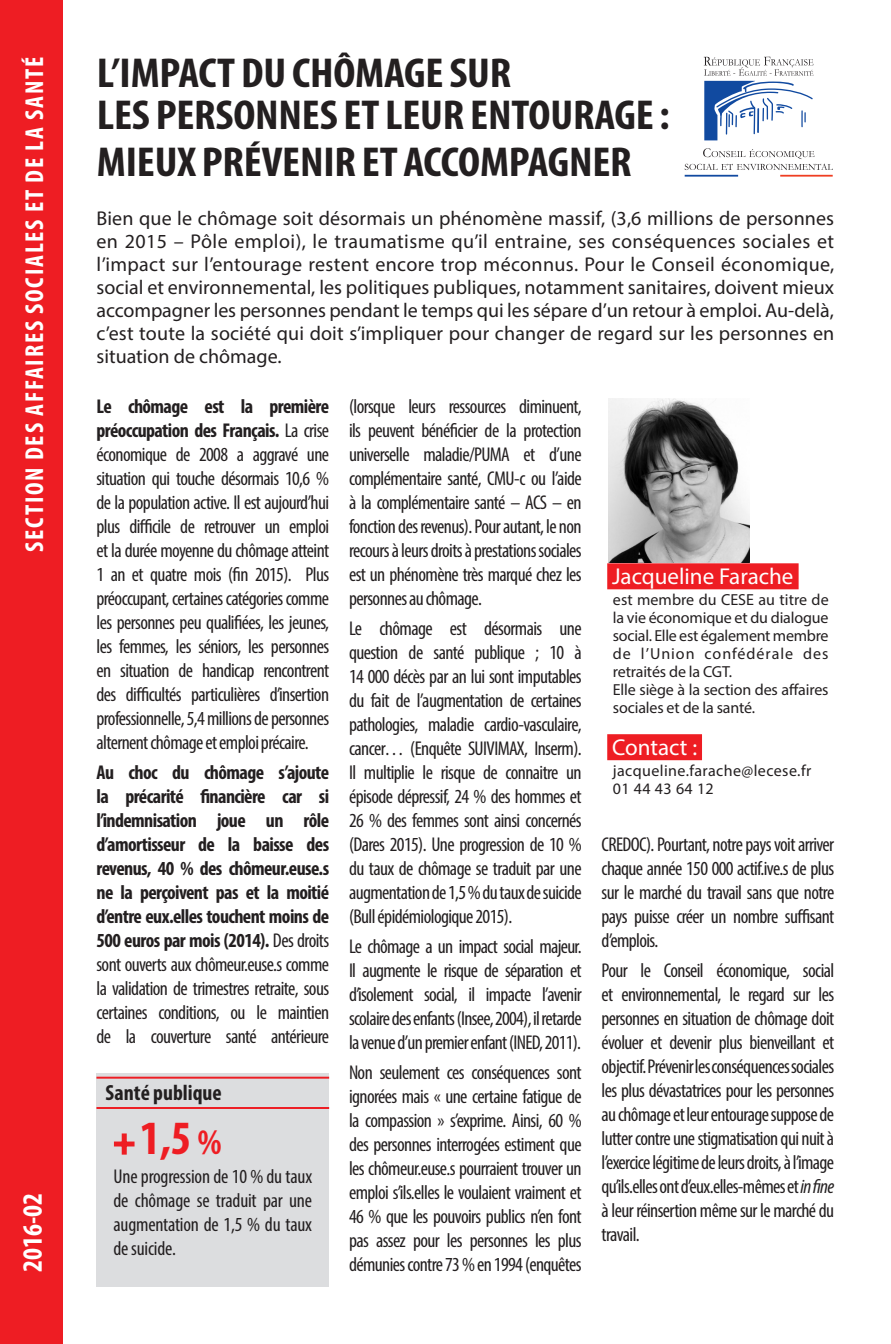
<style>
.page{position:relative;width:891px;height:1344px;background:#fff}
.page>*{position:absolute;margin:0;border:0;box-sizing:border-box;transform-origin:0 0}
.constat_alinéa_sans{font:700 condensed 48px "Myriad Pro";color:#ee1d23}
.Titre_sur_4_et_5_lig{font:700 condensed 42px/42px "Myriad Pro";letter-spacing:-.005em;color:#231f20;scale:1.09 1}
.t1{font:700 condensed 28px "Myriad Pro";color:#fff}
.denomination_section{font:700 condensed 26px "Myriad Pro";letter-spacing:.07em;color:#fff}
.rapporteur{font:23px "Myriad Pro";color:#fff}
.proposition_gros_tit{font:700 condensed 22px "Myriad Pro";color:#231f20}
.constat_alinéa_sans-2{font:condensed 20px/24px "Myriad Pro";letter-spacing:-.03em;color:#231f20;text-align:justify}
.chapô{font:20px/23px "Myriad Pro";letter-spacing:.01em;color:#231f20;text-align:justify}
.constat_alinéa_sans-3{font:700 condensed 20px/24px "Myriad Pro";letter-spacing:-.03em;color:#231f20;text-align:justify}
.contact_section_donn{font:16px/18px "Myriad Pro";letter-spacing:-.01em;color:#231f20;text-align:justify}
.contact_section_donn-2{font:16px "Myriad Pro";letter-spacing:.025em;color:#231f20}
.s1{font-weight:700}
.s2{font-weight:400}
.s3{font-size:36px}
.s4{font-style:italic}
</style>
<div class="page">
<div style="left:0;top:0;width:62px;height:1344px;background:#ee1d23"></div>
<div style="left:607px;top:563px;width:191px;height:26px;background:#ee1d23"></div>
<div style="left:607px;top:734px;width:94px;height:26px;background:#ee1d23"></div>
<img style="left:608px;top:398px;width:141px;height:164px">
<hr style="left:684px;top:175px;width:53px;height:2px;background:#114aa0">
<hr style="left:779px;top:175px;width:53px;height:2px;background:#ef3e22">
<svg style="left:703px;top:57px;width:110px;height:83px"></svg>
<svg style="left:684px;top:148px;width:148px;height:22px"></svg>
<div style="left:96px;top:1073px;width:233px;height:214px;background:#dcdddf"></div>
<hr style="left:96px;top:1076px;width:233px;height:2px;background:#ee1d23">
<hr style="left:96px;top:1107px;width:233px;height:2px;background:#ee1d23">
<svg style="left:113px;top:1133px;width:22px;height:22px"></svg>
<p class="denomination_section" style="left:18px;top:552px;width:497px;rotate:-90deg">SECTION DES AFFAIRES SOCIALES ET DE LA SANTÉ</p>
<p class="t1" style="left:15px;top:1272px;width:80px;rotate:-90deg">2016-02</p>
<p class="Titre_sur_4_et_5_lig" style="left:97px;top:52px;width:527px">L’IMPACT DU CHÔMAGE SUR<br>LES PERSONNES ET LEUR ENTOURAGE :</p>
<p class="Titre_sur_4_et_5_lig" style="left:97px;top:140px;width:492px">MIEUX PRÉVENIR ET ACCOMPAGNER</p>
<p class="chapô" style="left:96px;top:206px;width:739px">Bien que le chômage soit désormais un phénomène massif, (3,6 millions de personnes en 2015 – Pôle emploi), le traumatisme qu’il entraine, ses conséquences sociales et l’impact sur l’entourage restent encore trop méconnus. Pour le Conseil économique, social et environnemental, les politiques publiques, notamment sanitaires, doivent mieux accompagner les personnes pendant le temps qui les sépare d’un retour à emploi. Au-delà, c’est toute la société qui doit s’impliquer pour changer de regard sur les personnes en situation de chômage.</p>
<p class="constat_alinéa_sans-2" style="left:96px;top:394px;width:234px"><span class="s1">Le chômage est la première préoccupation des Français.</span> La crise économique de 2008 a aggravé une situation qui touche désormais 10,6 % de la population active. Il est aujourd’hui plus difficile de retrouver un emploi et la durée moyenne du chômage atteint 1 an et quatre mois (fin 2015). Plus préoccupant, certaines catégories comme les personnes peu qualifiées, les jeunes, les femmes, les séniors, les personnes en situation de handicap rencontrent des difficultés particulières d’insertion professionnelle, 5,4 millions de personnes alternent chômage et emploi précaire.</p>
<p class="constat_alinéa_sans-3" style="left:96px;top:760px;width:234px">Au choc du chômage s’ajoute la précarité financière car si l’indemnisation joue un rôle d’amortisseur de la baisse des revenus, 40 % des chômeur.euse.s ne la perçoivent pas et la moitié d’entre eux.elles touchent moins de 500 euros par mois (2014). <span class="s2">Des droits sont ouverts aux chômeur.euse.s comme la validation de trimestres retraite, sous certaines conditions, ou le maintien de la couverture santé antérieure</span></p>
<p class="proposition_gros_tit" style="left:105px;top:1079px;width:118px">Santé publique</p>
<p class="constat_alinéa_sans" style="left:113px;top:1107px;width:109px"><span class="s3">+</span> 1,5 <span class="s3">%</span></p>
<p class="constat_alinéa_sans-2" style="left:113px;top:1164px;width:200px">Une progression de 10 % du taux de chômage se traduit par une augmentation de 1,5 % du taux de suicide.</p>
<p class="constat_alinéa_sans-2" style="left:349px;top:394px;width:234px">(lorsque leurs ressources diminuent, ils peuvent bénéficier de la protection universelle maladie/PUMA et d’une complémentaire santé, CMU-c ou l’aide à la complémentaire santé – ACS – en fonction des revenus). Pour autant, le non recours à leurs droits à prestations sociales est un phénomène très marqué chez les personnes au chômage.</p>
<p class="constat_alinéa_sans-2" style="left:349px;top:616px;width:234px">Le chômage est désormais une question de santé publique ; 10 à 14 000 décès par an lui sont imputables du fait de l’augmentation de certaines pathologies, maladie cardio-vasculaire, cancer… (Enquête SUIVIMAX, Inserm).<br>Il multiplie le risque de connaitre un épisode dépressif, 24 % des hommes et 26 % des femmes sont ainsi concernés (Dares 2015). Une progression de 10 % du taux de chômage se traduit par une augmentation de 1,5 % du taux de suicide (Bull épidémiologique 2015).</p>
<p class="constat_alinéa_sans-2" style="left:349px;top:934px;width:234px">Le chômage a un impact social majeur.<br>Il augmente le risque de séparation et d’isolement social, il impacte l’avenir scolaire des enfants (Insee, 2004), il retarde la venue d’un premier enfant (INED, 2011).</p>
<p class="constat_alinéa_sans-2" style="left:349px;top:1059px;width:234px">Non seulement ces conséquences sont ignorées mais « une certaine fatigue de la compassion » s’exprime. Ainsi, 60 % des personnes interrogées estiment que les chômeur.euse.s pourraient trouver un emploi s’ils.elles le voulaient vraiment et 46 % que les pouvoirs publics n’en font pas assez pour les personnes les plus démunies contre 73 % en 1994 (enquêtes</p>
<p class="rapporteur" style="left:611px;top:562px;width:183px">Jacqueline Farache</p>
<p class="contact_section_donn" style="left:612px;top:590px;width:217px">est membre du CESE au titre de la vie économique et du dialogue social. Elle est également membre de l’Union confédérale des retraités de la CGT.</p>
<p class="contact_section_donn" style="left:612px;top:680px;width:217px">Elle siège à la section des affaires sociales et de la santé.</p>
<p class="rapporteur" style="left:611px;top:733px;width:86px">Contact :</p>
<p class="contact_section_donn-2" style="left:612px;top:761px;width:200px">jacqueline.farache@lecese.fr</p>
<p class="contact_section_donn" style="left:612px;top:779px;width:102px">01 44 43 64 12</p>
<p class="constat_alinéa_sans-2" style="left:601px;top:832px;width:234px">CREDOC). Pourtant, notre pays voit arriver chaque année 150 000 actif.ive.s de plus sur le marché du travail sans que notre pays puisse créer un nombre suffisant d’emplois.</p>
<p class="constat_alinéa_sans-2" style="left:601px;top:958px;width:234px">Pour le Conseil économique, social et environnemental, le regard sur les personnes en situation de chômage doit évoluer et devenir plus bienveillant et objectif. Prévenir les conséquences sociales les plus dévastatrices pour les personnes au chômage et leur entourage suppose de lutter contre une stigmatisation qui nuit à l’exercice légitime de leurs droits, à l’image qu’ils.elles ont d’eux.elles-mêmes et <span class="s4">in fine </span>à leur réinsertion même sur le marché du travail.</p>
</div>
